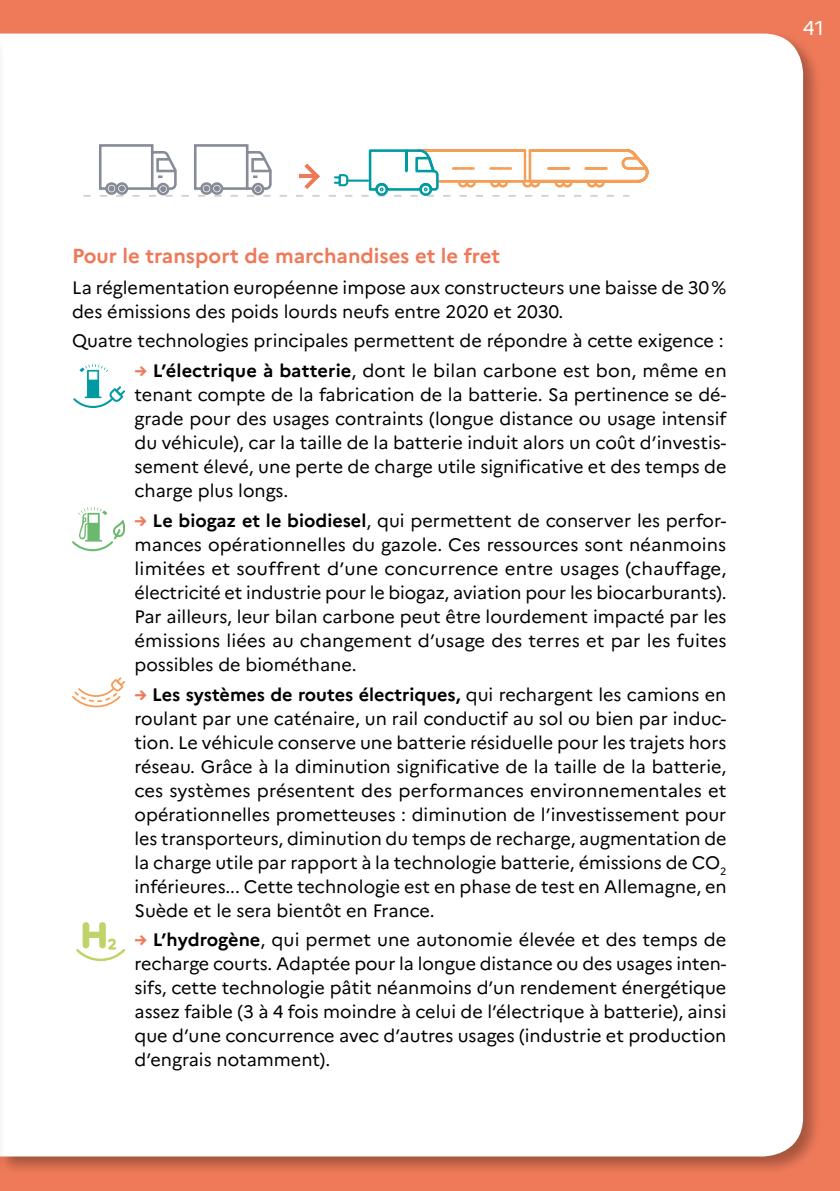
<style>
.page{position:relative;width:840px;height:1191px;background:#fff}
.page>*{position:absolute;margin:0;border:0;box-sizing:border-box;transform-origin:0 0}
.t1{font:700 20.2px "Marianne";color:#ef7858}
.t2{font:20px "Marianne";color:#fff}
.t3{font:18px/24px "Marianne";color:#000;text-align:justify}
.s1{font-weight:800;font-size:16px;color:#ef7a59}
.s2{font-weight:700}
</style>
<div class="page">
<div style="left:0;top:0;width:839px;height:1191px;background:#ef7a59"></div>
<div style="left:0;top:31px;width:821px;height:1144px;background:#000;opacity:.3"></div>
<div style="left:5px;top:34px;width:797px;height:1122px;background:#fff"></div>
<div style="left:0;top:32px;width:5px;height:1144px;background:#fbfbfb"></div>
<svg style="left:83px;top:112px;width:567px;height:107px;background:#f6f5f3"></svg>
<svg style="left:72px;top:507px;width:53px;height:45px;background:#dbeddb"></svg>
<svg style="left:73px;top:364px;width:52px;height:44px;background:#c9e9eb"></svg>
<svg style="left:72px;top:677px;width:53px;height:30px;background:#fdede0"></svg>
<svg style="left:76px;top:922px;width:49px;height:39px;background:#ebf1d1"></svg>
<p class="t2" style="left:802px;top:16px;width:23px">41</p>
<p class="t1" style="left:72px;top:243px;width:429px">Pour le transport de marchandises et le fret</p>
<p class="t3" style="left:72px;top:275px;width:655px">La réglementation européenne impose aux constructeurs une baisse de 30% des émissions des poids lourds neufs entre 2020 et 2030.</p>
<p class="t3" style="left:72px;top:329px;width:652px">Quatre technologies principales permettent de répondre à cette exigence :</p>
<p class="t3" style="left:134px;top:359px;width:593px"><span class="s1">→</span> <span class="s2">L’électrique à batterie</span>, dont le bilan carbone est bon, même en tenant compte de la fabrication de la batterie. Sa pertinence se dé&shy;grade pour des usages contraints (longue distance ou usage intensif du véhicule), car la taille de la batterie induit alors un coût d’investis&shy;sement élevé, une perte de charge utile significative et des temps de charge plus longs.</p>
<p class="t3" style="left:134px;top:508px;width:593px"><span class="s1">→</span> <span class="s2">Le biogaz et le biodiesel</span>, qui permettent de conserver les perfor&shy;mances opérationnelles du gazole. Ces ressources sont néanmoins limitées et souffrent d’une concurrence entre usages (chauffage, électricité et industrie pour le biogaz, aviation pour les biocarburants).<br>Par ailleurs, leur bilan carbone peut être lourdement impacté par les émissions liées au changement d’usage des terres et par les fuites possibles de biométhane.</p>
<p class="t3" style="left:134px;top:682px;width:593px"><span class="s1">→</span> <span class="s2">Les systèmes de routes électriques,</span> qui rechargent les camions en roulant par une caténaire, un rail conductif au sol ou bien par induc&shy;tion. Le véhicule conserve une batterie résiduelle pour les trajets hors réseau. Grâce à la diminution significative de la taille de la batterie, ces systèmes présentent des performances environnementales et opérationnelles prometteuses : diminution de l’investissement pour les transporteurs, diminution du temps de recharge, augmentation de la charge utile par rapport à la technologie batterie, émissions de CO<sub>2 </sub>inférieures... Cette technologie est en phase de test en Allemagne, en Suède et le sera bientôt en France.</p>
<p class="t3" style="left:134px;top:928px;width:593px"><span class="s1">→</span> <span class="s2">L’hydrogène</span>, qui permet une autonomie élevée et des temps de recharge courts. Adaptée pour la longue distance ou des usages inten&shy;sifs, cette technologie pâtit néanmoins d’un rendement énergétique assez faible (3 à 4 fois moindre à celui de l’électrique à batterie), ainsi que d’une concurrence avec d’autres usages (industrie et production d’engrais notamment).</p>
</div>
